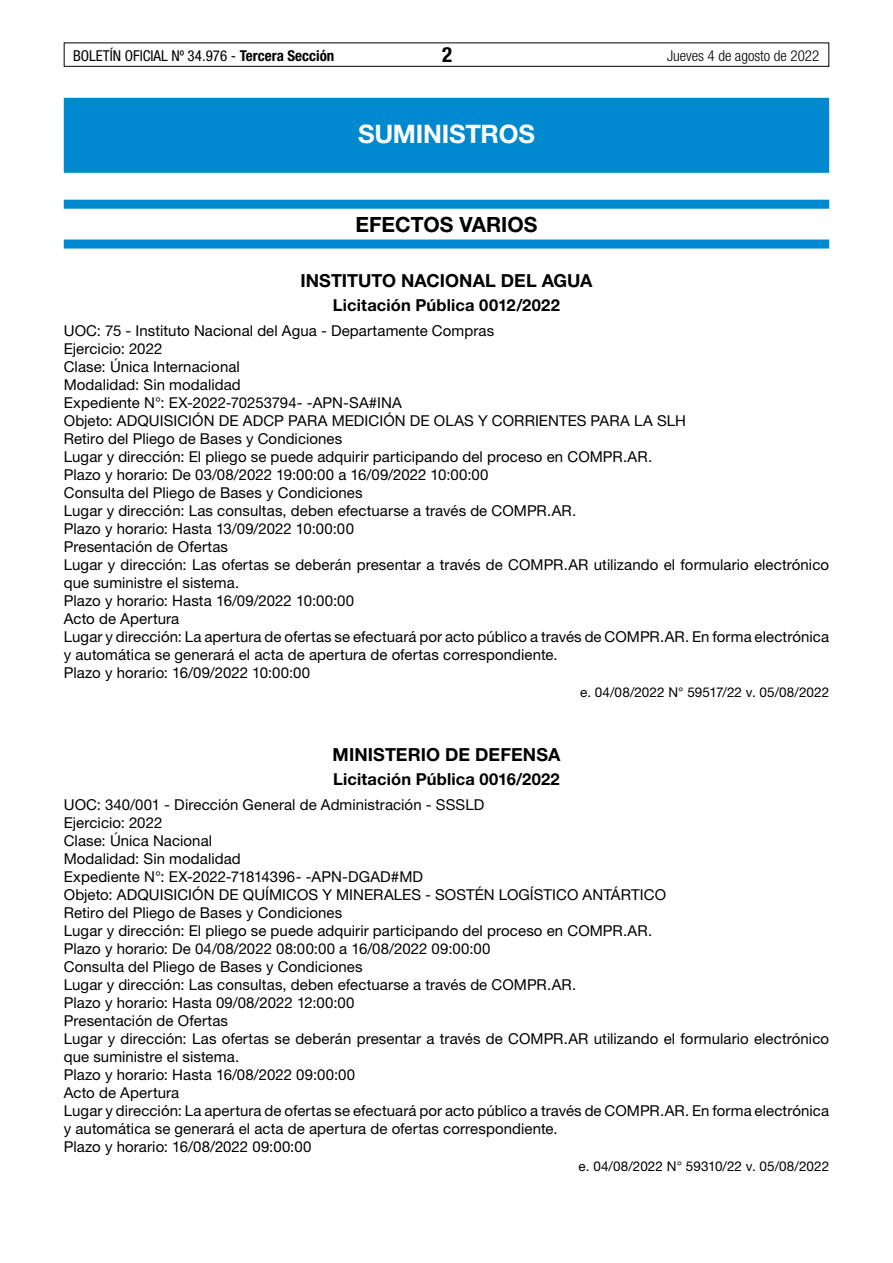
<style>
.page{position:relative;width:893px;height:1263px;background:#fff}
.page>*{position:absolute;margin:0;border:0;box-sizing:border-box;transform-origin:0 0}
.t1{font:700 25.5px "Helvetica Neue LT Std";letter-spacing:-.01em;color:#fff}
.t2{font:700 21px "Helvetica Neue LT Std";color:#000}
.t3{font:700 condensed 21px "Helvetica Neue LT Std";color:#000}
.t4{font:700 18px "Helvetica Neue LT Std";letter-spacing:.005em;color:#000}
.t5{font:700 16.5px "Helvetica Neue LT Std";letter-spacing:.01em;color:#000}
.t6{font:15px/18px "Helvetica Neue LT Std";letter-spacing:.005em;color:#000}
.t7{font:condensed 15px "Helvetica Neue LT Std";color:#000}
.t8{font:300 condensed 15px "Helvetica Neue LT Std";color:#000}
.t9{font:13.5px "Helvetica Neue LT Std";letter-spacing:.005em;color:#000}
.s1{font-weight:700}
</style>
<div class="page">
<div style="left:64px;top:43px;width:765px;height:24px;border:1px solid #000"></div>
<div style="left:64px;top:98px;width:765px;height:75px;background:#0089cf"></div>
<div style="left:64px;top:200px;width:765px;height:9px;background:#0089cf"></div>
<div style="left:64px;top:240px;width:765px;height:9px;background:#0089cf"></div>
<p class="t7" style="left:73px;top:47px;width:263px">BOLETÍN OFICIAL Nº 34.976 - <span class="s1">Tercera Sección</span></p>
<h2 class="t3" style="left:442px;top:42px;width:12px">2</h2>
<p class="t8" style="left:667px;top:47px;width:154px">Jueves 4 de agosto de 2022</p>
<h1 class="t1" style="left:358px;top:118px;width:178px">SUMINISTROS</h1>
<h2 class="t2" style="left:356px;top:212px;width:183px">EFECTOS VARIOS</h2>
<p class="t4" style="left:300px;top:270px;width:294px">INSTITUTO NACIONAL DEL AGUA</p>
<p class="t5" style="left:333px;top:295px;width:228px">Licitación Pública 0012/2022</p>
<p class="t6" style="left:64px;top:321px;width:767px">UOC: 75 - Instituto Nacional del Agua - Departamente Compras<br>Ejercicio: 2022<br>Clase: Única Internacional<br>Modalidad: Sin modalidad<br>Expediente N°: EX-2022-70253794- -APN-SA#INA<br>Objeto: ADQUISICIÓN DE ADCP PARA MEDICIÓN DE OLAS Y CORRIENTES PARA LA SLH<br>Retiro del Pliego de Bases y Condiciones<br>Lugar y dirección: El pliego se puede adquirir participando del proceso en COMPR.AR.<br>Plazo y horario: De 03/08/2022 19:00:00 a 16/09/2022 10:00:00<br>Consulta del Pliego de Bases y Condiciones<br>Lugar y dirección: Las consultas, deben efectuarse a través de COMPR.AR.<br>Plazo y horario: Hasta 13/09/2022 10:00:00<br>Presentación de Ofertas<br>Lugar y dirección: Las ofertas se deberán presentar a través de COMPR.AR utilizando el formulario electrónico que suministre el sistema.<br>Plazo y horario: Hasta 16/09/2022 10:00:00<br>Acto de Apertura<br>Lugar y dirección: La apertura de ofertas se efectuará por acto público a través de COMPR.AR. En forma electrónica y automática se generará el acta de apertura de ofertas correspondiente.<br>Plazo y horario: 16/09/2022 10:00:00</p>
<p class="t9" style="left:580px;top:684px;width:250px">e. 04/08/2022 N° 59517/22 v. 05/08/2022</p>
<p class="t4" style="left:333px;top:743px;width:229px">MINISTERIO DE DEFENSA</p>
<p class="t5" style="left:333px;top:769px;width:228px">Licitación Pública 0016/2022</p>
<p class="t6" style="left:64px;top:795px;width:767px">UOC: 340/001 - Dirección General de Administración - SSSLD<br>Ejercicio: 2022<br>Clase: Única Nacional<br>Modalidad: Sin modalidad<br>Expediente N°: EX-2022-71814396- -APN-DGAD#MD<br>Objeto: ADQUISICIÓN DE QUÍMICOS Y MINERALES - SOSTÉN LOGÍSTICO ANTÁRTICO<br>Retiro del Pliego de Bases y Condiciones<br>Lugar y dirección: El pliego se puede adquirir participando del proceso en COMPR.AR.<br>Plazo y horario: De 04/08/2022 08:00:00 a 16/08/2022 09:00:00<br>Consulta del Pliego de Bases y Condiciones<br>Lugar y dirección: Las consultas, deben efectuarse a través de COMPR.AR.<br>Plazo y horario: Hasta 09/08/2022 12:00:00<br>Presentación de Ofertas<br>Lugar y dirección: Las ofertas se deberán presentar a través de COMPR.AR utilizando el formulario electrónico que suministre el sistema.<br>Plazo y horario: Hasta 16/08/2022 09:00:00<br>Acto de Apertura<br>Lugar y dirección: La apertura de ofertas se efectuará por acto público a través de COMPR.AR. En forma electrónica y automática se generará el acta de apertura de ofertas correspondiente.<br>Plazo y horario: 16/08/2022 09:00:00</p>
<p class="t9" style="left:579px;top:1158px;width:252px">e. 04/08/2022 N° 59310/22 v. 05/08/2022</p>
</div>
